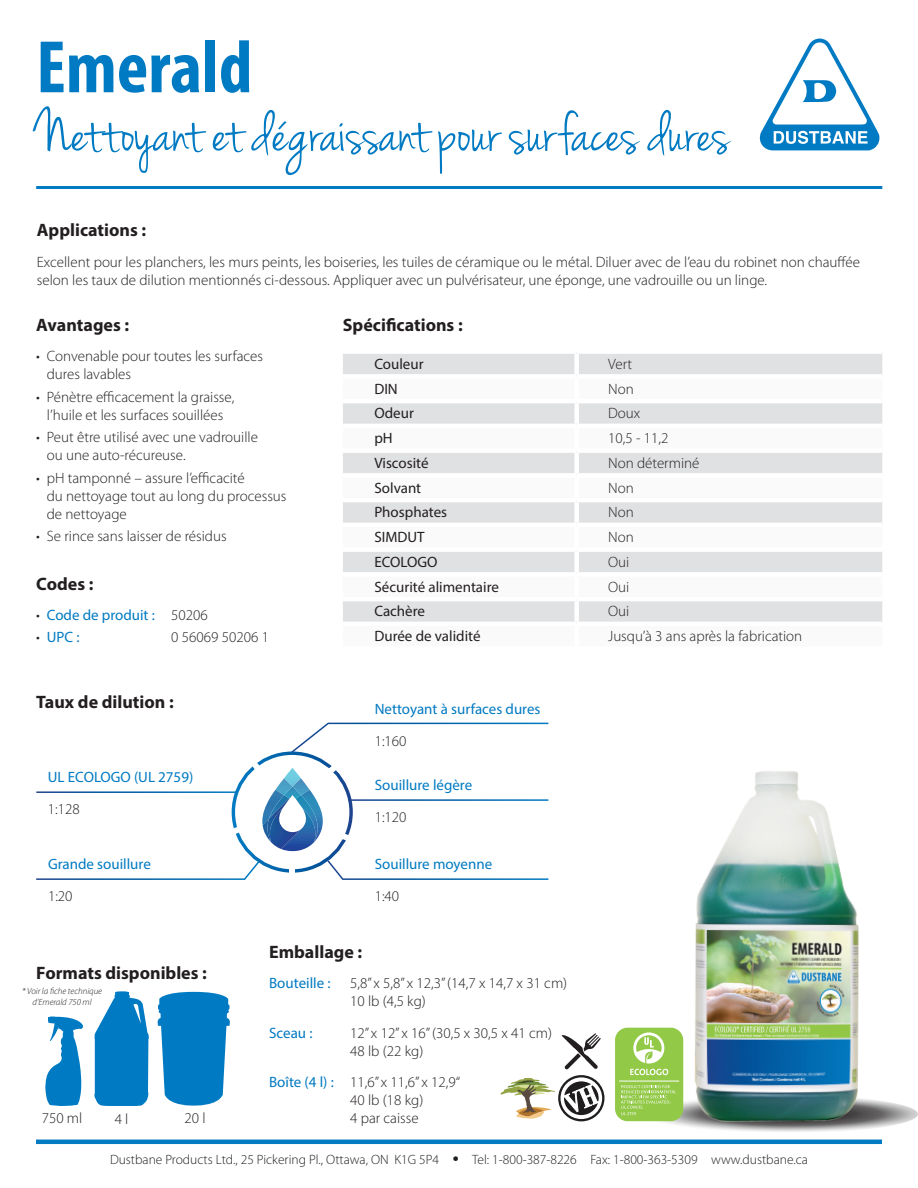
<style>
.page{position:relative;width:918px;height:1188px;background:#fff}
.page>*{position:absolute;margin:0;border:0;box-sizing:border-box;transform-origin:0 0}
.Product_Name{font:700 condensed 75px "Myriad Pro";color:#007ac2}
.Product_Description{font:63px "Jenna Sue";color:#007ac2}
.Subheader{font:700 18px "Myriad Pro";color:#231f20}
.body_text_10_12{font:300 15px/18px "Myriad Pro";color:#231f20}
.bullet_list{font:300 15px/18px "Myriad Pro";color:#231f20}
.table_text{font:15px "Myriad Pro";color:#231f20}
.body_text_10_12-2{font:15px "Myriad Pro";color:#007ac2}
.table_text-2{font:300 15px "Myriad Pro";color:#231f20}
.bullet_list-2{font:15px "Myriad Pro";color:#007ac2}
.body_text_10_12-3{font:15px "Myriad Pro";color:#0079c2}
.t1{font:300 13.5px "Myriad Pro";color:#231f20}
.refer_note{font:italic 300 9px/10.8px "Myriad Pro";color:#231f20;text-align:center}
.s1{font-weight:300;color:#231f20}
.s2{font-weight:400;color:#007ac2}
.s3{font-weight:900;font-size:16.5px}
</style>
<div class="page">
<hr style="left:36px;top:1140px;width:846px;height:4px;background:#007ac2">
<svg style="left:759px;top:38px;width:121px;height:113px"></svg>
<img style="left:626px;top:1104px;width:292px;height:20px">
<div style="left:343px;top:354px;width:539px;height:20px;background:#e0e1e3"></div>
<svg style="left:343px;top:403px;width:539px;height:219px;fill:#e0e1e3"></svg>
<hr style="left:577px;top:424px;width:305px;height:4px;background:#fff">
<div style="left:577px;top:448px;width:305px;height:5px;background:#fff"></div>
<div style="left:577px;top:473px;width:305px;height:5px;background:#fff"></div>
<hr style="left:577px;top:498px;width:305px;height:4px;background:#fff">
<hr style="left:577px;top:523px;width:305px;height:4px;background:#fff">
<div style="left:577px;top:547px;width:305px;height:5px;background:#fff"></div>
<div style="left:577px;top:572px;width:305px;height:5px;background:#fff"></div>
<hr style="left:577px;top:597px;width:305px;height:4px;background:#fff">
<div style="left:574px;top:354px;width:5px;height:20px;background:#fff"></div>
<div style="left:574px;top:403px;width:5px;height:21px;background:#fff"></div>
<hr style="left:343px;top:424px;width:234px;height:4px;background:#fff">
<div style="left:574px;top:428px;width:5px;height:20px;background:#fff"></div>
<div style="left:343px;top:448px;width:234px;height:5px;background:#fff"></div>
<div style="left:574px;top:453px;width:5px;height:20px;background:#fff"></div>
<div style="left:343px;top:473px;width:234px;height:5px;background:#fff"></div>
<div style="left:574px;top:478px;width:5px;height:20px;background:#fff"></div>
<hr style="left:343px;top:498px;width:234px;height:4px;background:#fff">
<div style="left:574px;top:502px;width:5px;height:21px;background:#fff"></div>
<hr style="left:343px;top:523px;width:234px;height:4px;background:#fff">
<div style="left:574px;top:527px;width:5px;height:20px;background:#fff"></div>
<div style="left:343px;top:547px;width:234px;height:5px;background:#fff"></div>
<div style="left:574px;top:552px;width:5px;height:20px;background:#fff"></div>
<div style="left:343px;top:572px;width:234px;height:5px;background:#fff"></div>
<div style="left:574px;top:577px;width:5px;height:20px;background:#fff"></div>
<hr style="left:343px;top:597px;width:234px;height:4px;background:#fff">
<div style="left:574px;top:601px;width:5px;height:21px;background:#fff"></div>
<hr style="left:36px;top:186px;width:846px;height:3px;background:#007ac2">
<svg style="left:36px;top:859px;width:226px;height:21px"></svg>
<img style="left:657px;top:771px;width:241px;height:361px">
<svg style="left:250px;top:722px;width:299px;height:130px"></svg>
<svg style="left:233px;top:826px;width:7px;height:9px"></svg>
<svg style="left:326px;top:859px;width:223px;height:21px"></svg>
<svg style="left:94px;top:991px;width:55px;height:115px;background:#2a8fcc"></svg>
<svg style="left:157px;top:992px;width:73px;height:114px;background:#298fcb"></svg>
<svg style="left:45px;top:1017px;width:38px;height:89px"></svg>
<div style="left:615px;top:1028px;width:68px;height:93px;background:#92c947;border-radius:13px"></div>
<svg style="left:621px;top:1085px;width:55px;height:30px"></svg>
<hr style="left:619px;top:1081px;width:60px;height:1px;background:#fff">
<svg style="left:630px;top:1032px;width:38px;height:43px"></svg>
<svg style="left:559px;top:1076px;width:44px;height:44px"></svg>
<div style="left:558px;top:1075px;width:46px;height:46px;border:2px solid #201d1e;border-radius:50%"></div>
<svg style="left:564px;top:1081px;width:35px;height:34px"></svg>
<svg style="left:562px;top:1084px;width:38px;height:28px"></svg>
<svg style="left:562px;top:1033px;width:39px;height:37px"></svg>
<svg style="left:501px;top:1078px;width:54px;height:41px"></svg>
<p class="Product_Name" style="left:36px;top:20px;width:218px">Emerald</p>
<p class="Product_Description" style="left:36px;top:96px;width:695px">Nettoyant et dégraissant pour surfaces dures</p>
<p class="Subheader" style="left:37px;top:218px;width:111px">Applications :</p>
<p class="body_text_10_12" style="left:37px;top:253px;width:825px">Excellent pour les planchers, les murs peints, les boiseries, les tuiles de céramique ou le métal. Diluer avec de l’eau du robinet non chauffée selon les taux de dilution mentionnés ci-dessous. Appliquer avec un pulvérisateur, une éponge, une vadrouille ou un linge.</p>
<p class="Subheader" style="left:36px;top:314px;width:94px">Avantages :</p>
<p class="bullet_list" style="left:47px;top:347px;width:218px;text-indent:-10px">• Convenable pour toutes les surfaces dures lavables</p>
<p class="bullet_list" style="left:36px;top:388px;width:199px;text-align:center">• Pénètre efficacement la graisse, l’huile et les surfaces souillées</p>
<p class="bullet_list" style="left:47px;top:428px;width:213px;text-indent:-10px">• Peut être utilisé avec une vadrouille ou une auto-récureuse.</p>
<p class="bullet_list" style="left:47px;top:469px;width:241px;text-indent:-10px">• pH tamponné – assure l’efficacité<br>du nettoyage tout au long du processus de nettoyage</p>
<p class="bullet_list" style="left:36px;top:527px;width:192px">• Se rince sans laisser de résidus</p>
<p class="Subheader" style="left:36px;top:572px;width:59px">Codes :</p>
<p class="bullet_list-2" style="left:36px;top:606px;width:173px"><span class="s1">•</span> Code de produit : <span class="s1">50206</span></p>
<p class="bullet_list-2" style="left:36px;top:628px;width:45px"><span class="s1">•</span> UPC :</p>
<p class="bullet_list" style="left:171px;top:628px;width:99px">0 56069 50206 1</p>
<p class="Subheader" style="left:36px;top:690px;width:139px">Taux de dilution :</p>
<p class="body_text_10_12-2" style="left:48px;top:768px;width:147px">UL ECOLOGO (UL 2759)</p>
<p class="body_text_10_12" style="left:48px;top:800px;width:33px">1:128</p>
<p class="body_text_10_12-2" style="left:48px;top:855px;width:104px">Grande souillure</p>
<p class="body_text_10_12" style="left:48px;top:886px;width:26px">1:20</p>
<p class="Subheader" style="left:343px;top:314px;width:121px">Spécifications :</p>
<p class="table_text" style="left:374px;top:355px;width:51px">Couleur</p>
<p class="table_text-2" style="left:608px;top:355px;width:25px">Vert</p>
<p class="table_text" style="left:374px;top:379px;width:25px">DIN</p>
<p class="table_text-2" style="left:608px;top:380px;width:27px">Non</p>
<p class="table_text" style="left:374px;top:404px;width:41px">Odeur</p>
<p class="table_text-2" style="left:608px;top:404px;width:34px">Doux</p>
<p class="table_text" style="left:374px;top:429px;width:20px">pH</p>
<p class="table_text-2" style="left:608px;top:429px;width:62px">10,5 - 11,2</p>
<p class="table_text" style="left:374px;top:454px;width:56px">Viscosité</p>
<p class="table_text-2" style="left:608px;top:454px;width:93px">Non déterminé</p>
<p class="table_text" style="left:374px;top:478px;width:48px">Solvant</p>
<p class="table_text-2" style="left:608px;top:479px;width:27px">Non</p>
<p class="table_text" style="left:374px;top:503px;width:74px">Phosphates</p>
<p class="table_text-2" style="left:608px;top:503px;width:27px">Non</p>
<p class="table_text" style="left:374px;top:528px;width:52px">SIMDUT</p>
<p class="table_text-2" style="left:608px;top:528px;width:27px">Non</p>
<p class="table_text" style="left:374px;top:553px;width:64px">ECOLOGO</p>
<p class="table_text-2" style="left:608px;top:553px;width:23px">Oui</p>
<p class="table_text" style="left:374px;top:577px;width:126px">Sécurité alimentaire</p>
<p class="table_text-2" style="left:608px;top:578px;width:23px">Oui</p>
<p class="table_text" style="left:374px;top:602px;width:52px">Cachère</p>
<p class="table_text-2" style="left:608px;top:602px;width:23px">Oui</p>
<p class="table_text" style="left:374px;top:627px;width:108px">Durée de validité</p>
<p class="table_text-2" style="left:608px;top:627px;width:196px">Jusqu’à 3 ans après la fabrication</p>
<p class="body_text_10_12-2" style="left:375px;top:700px;width:167px">Nettoyant à surfaces dures</p>
<p class="body_text_10_12" style="left:375px;top:731px;width:33px">1:160</p>
<p class="body_text_10_12-2" style="left:375px;top:776px;width:99px">Souillure légère</p>
<p class="body_text_10_12" style="left:375px;top:807px;width:33px">1:120</p>
<p class="body_text_10_12-2" style="left:375px;top:855px;width:119px">Souillure moyenne</p>
<p class="body_text_10_12" style="left:375px;top:886px;width:26px">1:40</p>
<p class="Subheader" style="left:36px;top:961px;width:172px">Formats disponibles :</p>
<p class="refer_note" style="left:22px;top:986px;width:82px">* Voir la fiche technique d’Emerald 750 ml</p>
<p class="body_text_10_12" style="left:42px;top:1109px;width:42px">750 ml</p>
<p class="body_text_10_12" style="left:115px;top:1109px;width:15px">4 l</p>
<p class="body_text_10_12" style="left:185px;top:1109px;width:23px">20 l</p>
<p class="Subheader" style="left:269px;top:940px;width:95px">Emballage :</p>
<p class="body_text_10_12-2" style="left:269px;top:974px;width:63px">Bouteille :</p>
<p class="body_text_10_12" style="left:350px;top:974px;width:219px">5,8” x 5,8” x 12,3” (14,7 x 14,7 x 31 cm)<br>10 lb (4,5 kg)</p>
<p class="body_text_10_12-3" style="left:269px;top:1023px;width:45px">Sceau :</p>
<p class="body_text_10_12" style="left:350px;top:1024px;width:203px">12” x 12” x 16” (30,5 x 30,5 x 41 cm)<br>48 lb (22 kg)</p>
<p class="body_text_10_12" style="left:350px;top:1073px;width:111px;text-indent:-81px"><span class="s2">Boîte (4 l) :</span> 11,6” x 11,6” x 12,9“<br>40 lb (18 kg)<br>4 par caisse</p>
<p class="t1" style="left:110px;top:1152px;width:699px">Dustbane Products Ltd., 25 Pickering Pl., Ottawa, ON K1G 5P4 <span class="s3">•</span> Tel: 1-800-387-8226 Fax: 1-800-363-5309 www.dustbane.ca</p>
</div>
